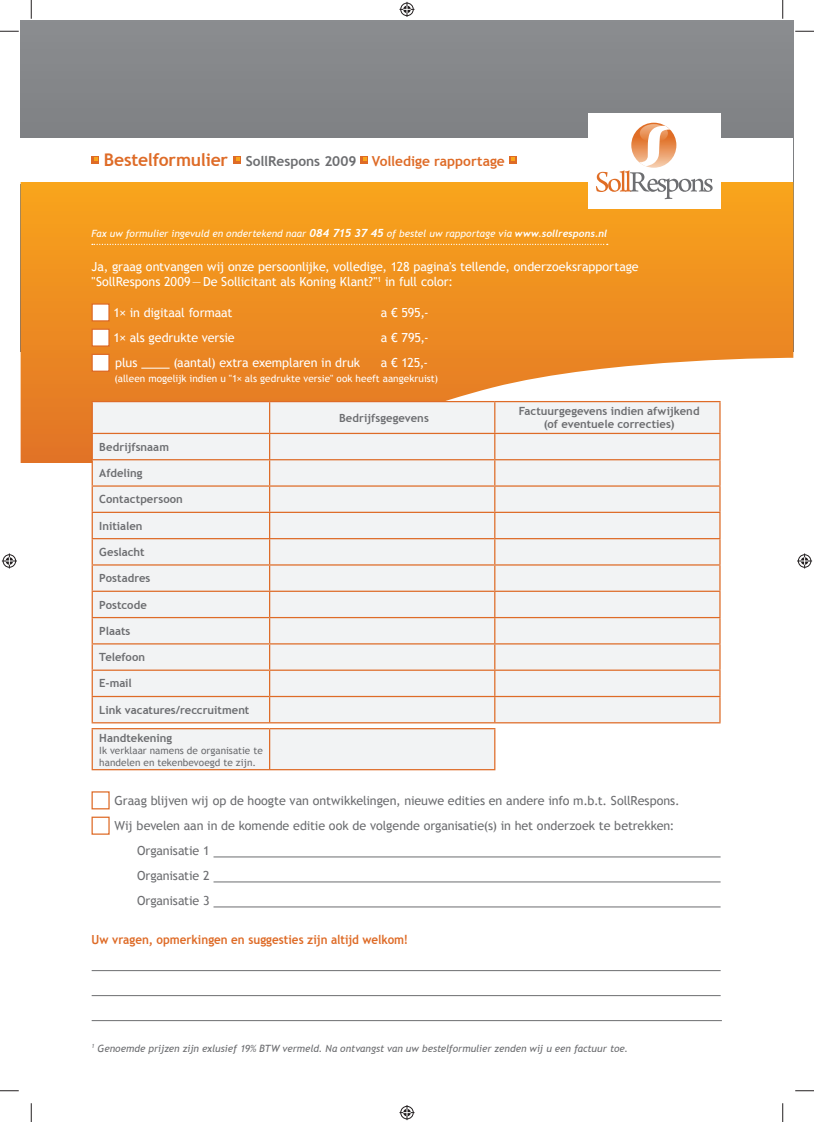
<style>
.page{position:relative;width:814px;height:1122px;background:#fff}
.page>*{position:absolute;margin:0;border:0;box-sizing:border-box;transform-origin:0 0}
.t1{font:700 13.75px "Trebuchet MS";color:#de6b27}
.t2{font:12.5px/15px "Trebuchet MS";letter-spacing:-.005em;color:#fff}
.t3{font:12.5px/25px "Trebuchet MS";letter-spacing:-.01em;color:#6c6d70}
.t4{font:700 12.5px "Trebuchet MS";color:#de6b27;scale:.93 1}
.t5{font:700 11.25px/12.5px "Trebuchet MS";letter-spacing:.005em;color:#6c6d70;text-align:center}
.t6{font:italic 10px "Trebuchet MS";letter-spacing:-.005em;color:#6c6d70}
.t7{font:italic 10px "Trebuchet MS";color:#fff}
.t8{font:10px "Trebuchet MS";color:#fff}
.t9{font:10px/12px "Trebuchet MS";color:#6c6d70}
.s1{font-size:17.5px}
.s2{color:#6c6d70}
.s3{font-family:"Trebuchet";font-weight:700;font-size:11.25px}
.s4{font-family:"Trebuchet";font-weight:700}
</style>
<div class="page">
<div style="left:21px;top:21px;width:772px;height:330px;background:#85878a"></div>
<div style="left:21px;top:139px;width:772px;height:45px;background:#fff"></div>
<svg style="left:21px;top:183px;width:772px;height:280px;background:#f09a33"></svg>
<svg style="left:91px;top:156px;width:7px;height:8px"></svg>
<svg style="left:233px;top:156px;width:7px;height:8px"></svg>
<svg style="left:360px;top:156px;width:8px;height:8px"></svg>
<svg style="left:509px;top:156px;width:7px;height:8px"></svg>
<svg style="left:511px;top:158px;width:4px;height:3px"></svg>
<div style="left:588px;top:114px;width:133px;height:95px;background:#fff"></div>
<svg style="left:640px;top:124px;width:28px;height:19px"></svg>
<svg style="left:596px;top:126px;width:116px;height:73px"></svg>
<svg style="left:92px;top:244px;width:516px;height:1px"></svg>
<hr style="left:92px;top:970px;width:628px;height:1px;background:#6c6d70">
<hr style="left:92px;top:995px;width:628px;height:1px;background:#6c6d70">
<hr style="left:92px;top:1020px;width:630px;height:1px;background:#6c6d70">
<hr style="left:213px;top:857px;width:507px;height:1px;background:#6c6d70">
<hr style="left:213px;top:882px;width:507px;height:1px;background:#6c6d70">
<hr style="left:213px;top:907px;width:507px;height:1px;background:#6c6d70">
<svg style="left:141px;top:368px;width:29px;height:1px"></svg>
<svg style="left:92px;top:402px;width:628px;height:368px;fill:#f2f3f4"></svg>
<hr style="left:92px;top:401px;width:178px;height:1px;background:#de6b27">
<hr style="left:92px;top:433px;width:178px;height:1px;background:#de6b27">
<hr style="left:92px;top:459px;width:403px;height:1px;background:#de6b27">
<hr style="left:92px;top:485px;width:403px;height:2px;background:#de6b27">
<hr style="left:92px;top:512px;width:403px;height:1px;background:#de6b27">
<hr style="left:92px;top:538px;width:403px;height:1px;background:#de6b27">
<hr style="left:92px;top:564px;width:403px;height:2px;background:#de6b27">
<hr style="left:92px;top:591px;width:403px;height:1px;background:#de6b27">
<hr style="left:269px;top:729px;width:1px;height:40px;background:#de6b27">
<hr style="left:494px;top:729px;width:1px;height:40px;background:#de6b27">
<hr style="left:92px;top:402px;width:1px;height:31px;background:#de6b27">
<hr style="left:92px;top:617px;width:178px;height:1px;background:#de6b27">
<hr style="left:92px;top:643px;width:178px;height:1px;background:#de6b27">
<hr style="left:92px;top:670px;width:178px;height:1px;background:#de6b27">
<hr style="left:92px;top:696px;width:178px;height:1px;background:#de6b27">
<svg style="left:92px;top:434px;width:1px;height:288px"></svg>
<svg style="left:269px;top:402px;width:451px;height:320px"></svg>
<hr style="left:92px;top:722px;width:628px;height:1px;background:#de6b27">
<hr style="left:92px;top:728px;width:178px;height:1px;background:#de6b27">
<hr style="left:92px;top:729px;width:1px;height:40px;background:#de6b27">
<hr style="left:270px;top:728px;width:225px;height:1px;background:#de6b27">
<hr style="left:92px;top:769px;width:403px;height:1px;background:#de6b27">
<hr style="left:270px;top:401px;width:225px;height:1px;background:#de6b27">
<hr style="left:269px;top:402px;width:1px;height:31px;background:#de6b27">
<hr style="left:495px;top:401px;width:225px;height:1px;background:#de6b27">
<hr style="left:494px;top:402px;width:1px;height:31px;background:#de6b27">
<hr style="left:719px;top:402px;width:1px;height:31px;background:#de6b27">
<hr style="left:270px;top:433px;width:450px;height:1px;background:#de6b27">
<div style="left:92px;top:304px;width:17px;height:17px;background:#fff"></div>
<div style="left:91px;top:303px;width:19px;height:19px;border:1px solid #de6b27"></div>
<div style="left:92px;top:329px;width:17px;height:17px;background:#fff"></div>
<div style="left:91px;top:329px;width:19px;height:18px;border:1px solid #de6b27"></div>
<div style="left:92px;top:354px;width:17px;height:17px;background:#fff"></div>
<div style="left:91px;top:354px;width:19px;height:18px;border:1px solid #de6b27"></div>
<div style="left:91px;top:791px;width:19px;height:18px;border:1px solid #de6b27"></div>
<div style="left:91px;top:817px;width:19px;height:18px;border:1px solid #de6b27"></div>
<svg style="left:0;top:30px;width:19px;height:2px"></svg>
<svg style="left:795px;top:30px;width:19px;height:2px"></svg>
<svg style="left:0;top:1090px;width:19px;height:1px"></svg>
<svg style="left:795px;top:1090px;width:19px;height:1px"></svg>
<svg style="left:30px;top:0;width:2px;height:19px"></svg>
<svg style="left:30px;top:1103px;width:2px;height:19px"></svg>
<svg style="left:782px;top:0;width:1px;height:19px"></svg>
<svg style="left:782px;top:1103px;width:1px;height:19px"></svg>
<svg style="left:399px;top:2px;width:15px;height:15px"></svg>
<svg style="left:399px;top:1105px;width:15px;height:15px"></svg>
<svg style="left:2px;top:553px;width:15px;height:15px"></svg>
<svg style="left:797px;top:553px;width:15px;height:15px"></svg>
<p class="t1" style="left:104px;top:153px;width:402px"><span class="s1">Bestelformulier</span> <span class="s2">SollRespons 2009</span> Volledige rapportage</p>
<p class="t7" style="left:91px;top:227px;width:517px">Fax uw formulier ingevuld en ondertekend naar <span class="s3">084 715 37 45</span> of bestel uw rapportage via <span class="s4">www.sollrespons.nl</span></p>
<p class="t2" style="left:92px;top:259px;width:548px">Ja, graag ontvangen wij onze persoonlijke, volledige, 128 pagina's tellende, onderzoeksrapportage "SollRespons 2009 — De Sollicitant als Koning Klant?"<sup>1</sup> in full color:</p>
<p class="t2" style="left:114px;top:305px;width:120px">1× in digitaal formaat</p>
<p class="t2" style="left:381px;top:305px;width:49px">a € 595,-</p>
<p class="t2" style="left:114px;top:330px;width:123px">1× als gedrukte versie</p>
<p class="t2" style="left:381px;top:330px;width:49px">a € 795,-</p>
<p class="t2" style="left:115px;top:355px;width:24px">plus</p>
<p class="t2" style="left:173px;top:355px;width:188px">(aantal) extra exemplaren in druk</p>
<p class="t2" style="left:381px;top:355px;width:49px">a € 125,-</p>
<p class="t8" style="left:115px;top:372px;width:325px">(alleen mogelijk indien u "1× als gedrukte versie" ook heeft aangekruist)</p>
<p class="t5" style="left:99px;top:440px;width:71px">Bedrijfsnaam</p>
<p class="t5" style="left:99px;top:467px;width:45px">Afdeling</p>
<p class="t5" style="left:99px;top:493px;width:85px">Contactpersoon</p>
<p class="t5" style="left:99px;top:519px;width:45px">Initialen</p>
<p class="t5" style="left:99px;top:546px;width:47px">Geslacht</p>
<p class="t5" style="left:99px;top:572px;width:53px">Postadres</p>
<p class="t5" style="left:99px;top:598px;width:49px">Postcode</p>
<p class="t5" style="left:99px;top:625px;width:33px">Plaats</p>
<p class="t5" style="left:99px;top:651px;width:47px">Telefoon</p>
<p class="t5" style="left:99px;top:677px;width:34px">E-mail</p>
<p class="t5" style="left:99px;top:703px;width:152px">Link vacatures/reccruitment</p>
<p class="t5" style="left:99px;top:731px;width:74px">Handtekening</p>
<p class="t9" style="left:99px;top:744px;width:165px">Ik verklaar namens de organisatie te handelen en tekenbevoegd te zijn.</p>
<p class="t5" style="left:339px;top:411px;width:91px">Bedrijfsgegevens</p>
<p class="t5" style="left:518px;top:405px;width:182px">Factuurgegevens indien afwijkend (of eventuele correcties)</p>
<p class="t3" style="left:115px;top:788px;width:566px">Graag blijven wij op de hoogte van ontwikkelingen, nieuwe edities en andere info m.b.t. SollRespons.</p>
<p class="t3" style="left:137px;top:813px;width:539px;text-indent:-22px">Wij bevelen aan in de komende editie ook de volgende organisatie(s) in het onderzoek te betrekken:<br>Organisatie 1<br>Organisatie 2<br>Organisatie 3</p>
<p class="t4" style="left:92px;top:932px;width:342px">Uw vragen, opmerkingen en suggesties zijn altijd welkom!</p>
<p class="t6" style="left:91px;top:1042px;width:538px"><sup>1</sup> Genoemde prijzen zijn exlusief 19% BTW vermeld. Na ontvangst van uw bestelformulier zenden wij u een factuur toe.</p>
</div>
